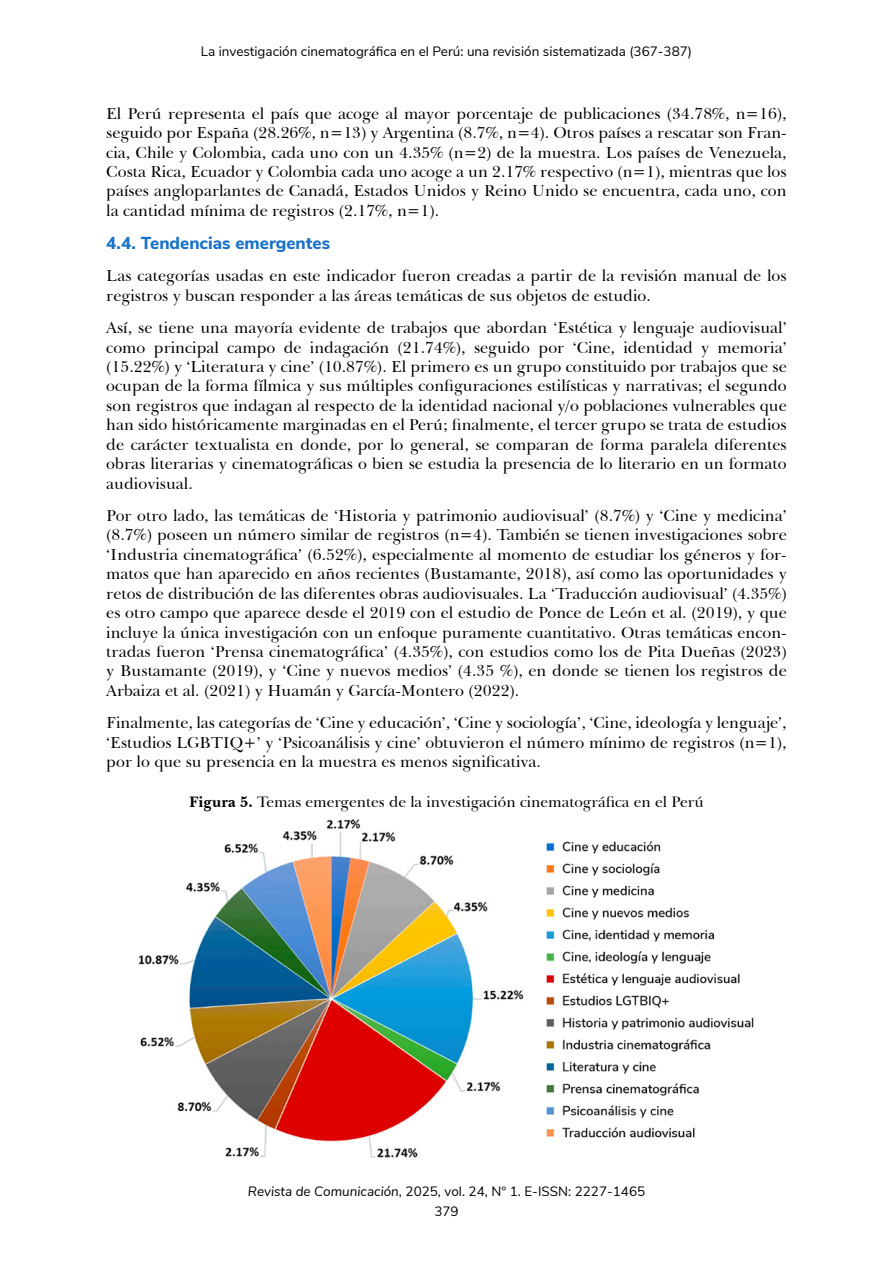
<style>
.page{position:relative;width:893px;height:1263px;background:#fff}
.page>*{position:absolute;margin:0;border:0;box-sizing:border-box;transform-origin:0 0}
.Texto{font:800 17.25px "Nunito Sans";color:#1972c8}
.Texto-2{font:16.2px/19.5px "Baskerville BT";color:#000;text-align:justify}
.Tabla-título{font:15.45px "Baskerville BT";color:#000}
.t1{font:13.5px/20.4px "Nunito Sans";color:#000;text-align:center}
.s1{font-weight:700}
.s2{font-style:italic}
</style>
<div class="page">
<img style="left:138px;top:819px;width:616px;height:339px">
<p class="t1" style="left:201px;top:40px;width:493px">La investigación cinematográfica en el Perú: una revisión sistematizada (367-387)</p>
<p class="Texto-2" style="left:106px;top:103px;width:682px">El Perú representa el país que acoge al mayor porcentaje de publicaciones (34.78%, n=16), seguido por España (28.26%, n=13) y Argentina (8.7%, n=4). Otros países a rescatar son Fran&shy;cia, Chile y Colombia, cada uno con un 4.35% (n=2) de la muestra. Los países de Venezuela, Costa Rica, Ecuador y Colombia cada uno acoge a un 2.17% respectivo (n=1), mientras que los países angloparlantes de Canadá, Estados Unidos y Reino Unido se encuentra, cada uno, con la cantidad mínima de registros (2.17%, n=1).</p>
<p class="Texto" style="left:106px;top:231px;width:225px">4.4. Tendencias emergentes</p>
<p class="Texto-2" style="left:106px;top:266px;width:682px">Las categorías usadas en este indicador fueron creadas a partir de la revisión manual de los registros y buscan responder a las áreas temáticas de sus objetos de estudio.</p>
<p class="Texto-2" style="left:106px;top:317px;width:682px">Así, se tiene una mayoría evidente de trabajos que abordan ‘Estética y lenguaje audiovisual’ como principal campo de indagación (21.74%), seguido por ‘Cine, identidad y memoria’ (15.22%) y ‘Literatura y cine’ (10.87%). El primero es un grupo constituido por trabajos que se ocupan de la forma fílmica y sus múltiples configuraciones estilísticas y narrativas; el segundo son registros que indagan al respecto de la identidad nacional y/o poblaciones vulnerables que han sido históricamente marginadas en el Perú; finalmente, el tercer grupo se trata de estudios de carácter textualista en donde, por lo general, se comparan de forma paralela diferentes obras literarias y cinematográficas o bien se estudia la presencia de lo literario en un formato audiovisual.</p>
<p class="Texto-2" style="left:106px;top:505px;width:682px">Por otro lado, las temáticas de ‘Historia y patrimonio audiovisual’ (8.7%) y ‘Cine y medicina’ (8.7%) poseen un número similar de registros (n=4). También se tienen investigaciones sobre ‘Industria cinematográfica’ (6.52%), especialmente al momento de estudiar los géneros y for&shy;matos que han aparecido en años recientes (Bustamante, 2018), así como las oportunidades y retos de distribución de las diferentes obras audiovisuales. La ‘Traducción audiovisual’ (4.35%) es otro campo que aparece desde el 2019 con el estudio de Ponce de León et al. (2019), y que incluye la única investigación con un enfoque puramente cuantitativo. Otras temáticas encon&shy;tradas fueron ‘Prensa cinematográfica’ (4.35%), con estudios como los de Pita Dueñas (2023) y Bustamante (2019), y ‘Cine y nuevos medios’ (4.35 %), en donde se tienen los registros de Arbaiza et al. (2021) y Huamán y García-Montero (2022).</p>
<p class="Texto-2" style="left:106px;top:712px;width:682px">Finalmente, las categorías de ‘Cine y educación’, ‘Cine y sociología’, ‘Cine, ideología y lenguaje’, ‘Estudios LGBTIQ+’ y ‘Psicoanálisis y cine’ obtuvieron el número mínimo de registros (n=1), por lo que su presencia en la muestra es menos significativa.</p>
<p class="Tabla-título" style="left:189px;top:791px;width:516px"><span class="s1">Figura 5.</span> Temas emergentes de la investigación cinematográfica en el Perú</p>
<p class="t1" style="left:248px;top:1180px;width:399px"><span class="s2">Revista de Comunicación</span>, 2025, vol. 24, N° 1. E-ISSN: 2227-1465<br>379</p>
</div>
